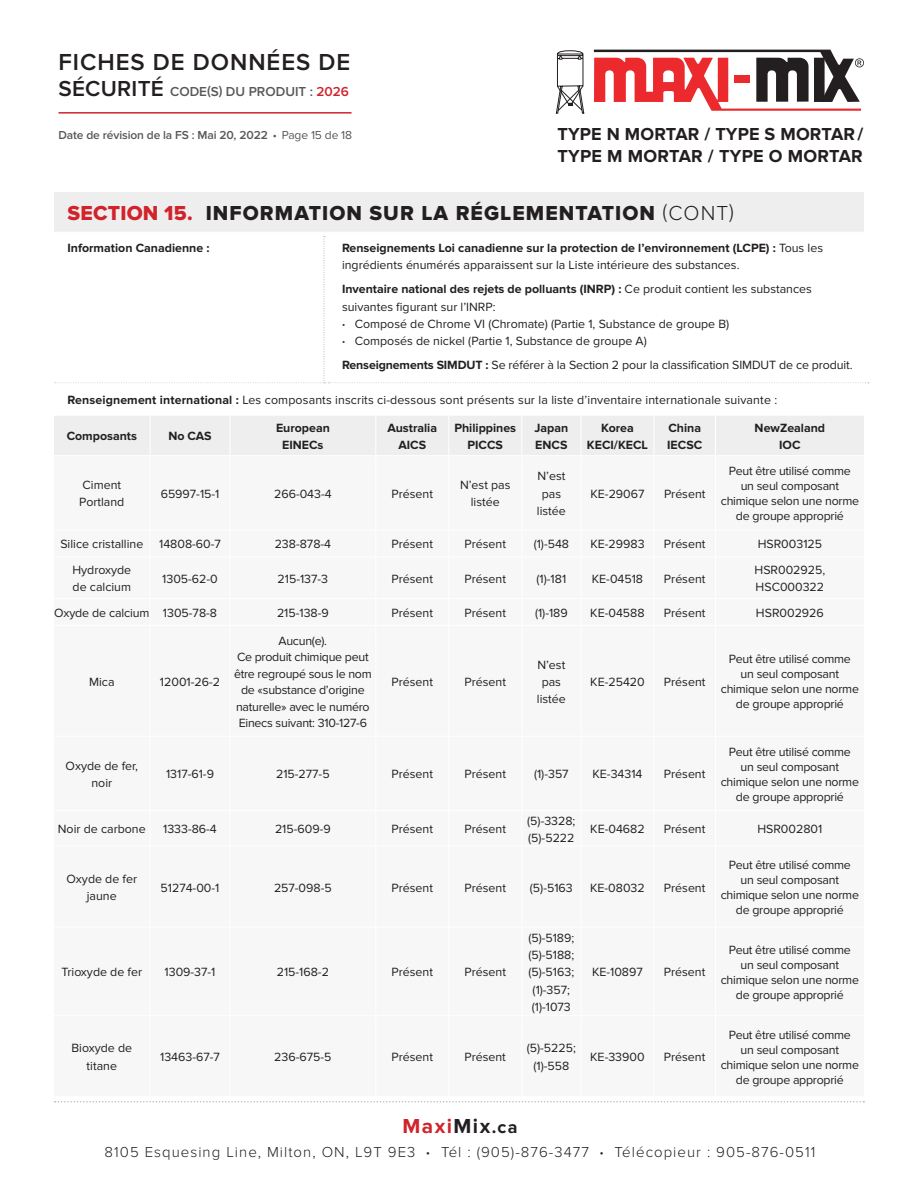
<style>
.page{position:relative;width:918px;height:1188px;background:#fff}
.page>*{position:absolute;margin:0;border:0;box-sizing:border-box;transform-origin:0 0}
.t1{font:600 24px "Proxima Nova";letter-spacing:.04em;color:#231f20}
.t2{font:21px "Proxima Nova Extrabld";letter-spacing:.05em;color:#231f20}
.t3{font:700 21px "Proxima Nova";letter-spacing:.07em;color:#d1232a}
.t4{font:700 18px/21.6px "Proxima Nova";letter-spacing:.01em;color:#231f20}
.t5{font:300 15px "Proxima Nova";letter-spacing:.07em;color:#231f20}
.t6{font:600 13.5px "Proxima Nova";color:#57585a}
.t7{font:12.3px/17.2px "Proxima Nova";color:#231f20;text-align:center}
.t8{font:12.3px/15px "Proxima Nova";letter-spacing:-.02em;color:#231f20;text-align:center}
.t9{font:700 12.3px/16.5px "Proxima Nova";color:#231f20;text-align:center}
.t10{font:600 12px "Proxima Nova";letter-spacing:-.01em;color:#57585a}
.s1{font-size:22.5px;color:#231f20}
.s2{color:#d1232a}
.s3{font-weight:900}
.s4{font-weight:400}
.s5{font-family:"Proxima Nova";font-weight:300}
.s6{font-weight:700}
.s7{font-family:"Ba Ross Sans";font-weight:700}
.s8{color:#231f20}
.s9{font-size:18px;color:#231f20}
</style>
<div class="page">
<div style="left:54px;top:192px;width:810px;height:40px;background:#eeeeef"></div>
<svg style="left:54px;top:236px;width:815px;height:147px"></svg>
<div style="left:54px;top:416px;width:810px;height:39px;background:#eeeeef"></div>
<hr style="left:150px;top:416px;width:1px;height:39px;background:#fff">
<hr style="left:375px;top:416px;width:1px;height:39px;background:#fff">
<hr style="left:230px;top:416px;width:1px;height:39px;background:#fff">
<hr style="left:521px;top:416px;width:1px;height:39px;background:#fff">
<hr style="left:581px;top:416px;width:1px;height:39px;background:#fff">
<hr style="left:654px;top:416px;width:1px;height:39px;background:#fff">
<hr style="left:715px;top:416px;width:1px;height:39px;background:#fff">
<hr style="left:448px;top:416px;width:1px;height:39px;background:#fff">
<svg style="left:55px;top:1101px;width:809px;height:1px"></svg>
<svg style="left:594px;top:50px;width:270px;height:61px"></svg>
<svg style="left:556px;top:50px;width:29px;height:64px"></svg>
<hr style="left:58px;top:112px;width:294px;height:2px;background:#d1232a">
<h1 class="t1" style="left:58px;top:48px;width:293px">FICHES DE DONNÉES DE</h1>
<p class="t6" style="left:59px;top:83px;width:292px"><span class="s1">SÉCURITÉ</span> CODE(S) DU PRODUIT : <span class="s2">2026</span></p>
<p class="t10" style="left:58px;top:128px;width:295px">Date de révision de la FS : Mai 20, 2022 <span class="s3">∙</span> <span class="s4">Page 15 de 18</span></p>
<h3 class="t4" style="left:557px;top:124px;width:308px">TYPE N MORTAR / TYPE S MORTAR /<br>TYPE M MORTAR / TYPE O MORTAR</h3>
<h2 class="t2" style="left:68px;top:201px;width:668px"><span class="s2">SECTION 15.</span> INFORMATION SUR LA RÉGLEMENTATION <span class="s5">(CONT)</span></h2>
<p class="t9" style="left:68px;top:240px;width:143px">Information Canadienne :</p>
<p class="t7" style="left:342px;top:240px;width:483px;text-align:left"><span class="s6">Renseignements Loi canadienne sur la protection de l’environnement (LCPE) :</span> Tous les ingrédients énumérés apparaissent sur la Liste intérieure des substances.</p>
<p class="t7" style="left:342px;top:281px;width:471px;text-align:left"><span class="s6">Inventaire national des rejets de polluants (INRP) :</span> Ce produit contient les substances suivantes figurant sur l’INRP:<br><span class="s7">∙</span> Composé de Chrome VI (Chromate) (Partie 1, Substance de groupe B)<br><span class="s7">∙</span> Composés de nickel (Partie 1, Substance de groupe A)</p>
<p class="t7" style="left:342px;top:357px;width:512px"><span class="s6">Renseignements SIMDUT :</span> Se référer à la Section 2 pour la classification SIMDUT de ce produit.</p>
<p class="t7" style="left:68px;top:392px;width:711px"><span class="s6">Renseignement international :</span> Les composants inscrits ci-dessous sont présents sur la liste d’inventaire internationale suivante :</p>
<p class="t9" style="left:67px;top:428px;width:72px">Composants</p>
<p class="t9" style="left:169px;top:428px;width:44px">No CAS</p>
<p class="t9" style="left:276px;top:420px;width:55px">European<br>EINECs</p>
<p class="t9" style="left:387px;top:420px;width:51px">Australia<br>AICS</p>
<p class="t9" style="left:454px;top:420px;width:63px">Philippines<br>PICCS</p>
<p class="t9" style="left:534px;top:420px;width:35px;text-align:left">Japan<br>ENCS</p>
<p class="t9" style="left:587px;top:420px;width:63px">Korea<br>KECI/KECL</p>
<p class="t9" style="left:667px;top:420px;width:37px;text-align:left">China<br>IECSC</p>
<p class="t9" style="left:755px;top:420px;width:72px">NewZealand<br>IOC</p>
<p class="t7" style="left:79px;top:477px;width:47px;text-align:left">Ciment<br>Portland</p>
<p class="t7" style="left:161px;top:485px;width:60px">65997-15-1</p>
<p class="t7" style="left:274px;top:485px;width:59px">266-043-4</p>
<p class="t7" style="left:392px;top:485px;width:43px">Présent</p>
<p class="t7" style="left:460px;top:477px;width:52px">N’est pas listée</p>
<p class="t7" style="left:537px;top:468px;width:30px">N’est pas listée</p>
<p class="t8" style="left:721px;top:464px;width:140px">Peut être utilisé comme un seul composant chimique selon une norme de groupe approprié</p>
<p class="t7" style="left:591px;top:485px;width:56px">KE-29067</p>
<p class="t7" style="left:664px;top:485px;width:43px">Présent</p>
<p class="t7" style="left:60px;top:536px;width:84px">Silice cristalline</p>
<p class="t7" style="left:159px;top:536px;width:63px">14808-60-7</p>
<p class="t7" style="left:275px;top:536px;width:58px">238-878-4</p>
<p class="t7" style="left:392px;top:536px;width:43px">Présent</p>
<p class="t7" style="left:465px;top:536px;width:43px">Présent</p>
<p class="t7" style="left:534px;top:536px;width:37px">(1)-548</p>
<p class="t7" style="left:590px;top:536px;width:56px">KE-29983</p>
<p class="t7" style="left:664px;top:536px;width:43px">Présent</p>
<p class="t7" style="left:758px;top:536px;width:66px">HSR003125</p>
<p class="t7" style="left:72px;top:561px;width:60px;text-align:left">Hydroxyde de calcium</p>
<p class="t7" style="left:162px;top:570px;width:57px">1305-62-0</p>
<p class="t7" style="left:278px;top:570px;width:52px">215-137-3</p>
<p class="t7" style="left:392px;top:570px;width:43px">Présent</p>
<p class="t7" style="left:465px;top:570px;width:43px">Présent</p>
<p class="t7" style="left:537px;top:570px;width:31px">(1)-181</p>
<p class="t7" style="left:592px;top:570px;width:53px">KE-04518</p>
<p class="t7" style="left:664px;top:570px;width:43px">Présent</p>
<p class="t7" style="left:755px;top:561px;width:72px;text-align:left">HSR002925,<br>HSC000322</p>
<p class="t7" style="left:54px;top:604px;width:164px">Oxyde de calcium 1305-78-8</p>
<p class="t7" style="left:277px;top:604px;width:53px">215-138-9</p>
<p class="t7" style="left:392px;top:604px;width:43px">Présent</p>
<p class="t7" style="left:465px;top:604px;width:43px">Présent</p>
<p class="t7" style="left:535px;top:604px;width:34px">(1)-189</p>
<p class="t7" style="left:590px;top:604px;width:56px">KE-04588</p>
<p class="t7" style="left:664px;top:604px;width:43px">Présent</p>
<p class="t7" style="left:756px;top:604px;width:69px">HSR002926</p>
<p class="t7" style="left:89px;top:673px;width:27px">Mica</p>
<p class="t7" style="left:160px;top:673px;width:62px">12001-26-2</p>
<p class="t8" style="left:234px;top:632px;width:139px;line-height:16.5px">Aucun(e).<br>Ce produit chimique peut être regroupé sous le nom de «substance d’origine naturelle» avec le numéro<br>Einecs suivant: 310-127-6</p>
<p class="t7" style="left:392px;top:673px;width:43px">Présent</p>
<p class="t7" style="left:465px;top:673px;width:43px">Présent</p>
<p class="t7" style="left:537px;top:656px;width:30px">N’est pas listée</p>
<p class="t7" style="left:590px;top:673px;width:56px">KE-25420</p>
<p class="t7" style="left:664px;top:673px;width:43px">Présent</p>
<p class="t7" style="left:66px;top:757px;width:74px">Oxyde de fer, noir</p>
<p class="t7" style="left:166px;top:766px;width:49px">1317-61-9</p>
<p class="t7" style="left:276px;top:766px;width:55px">215-277-5</p>
<p class="t7" style="left:392px;top:766px;width:43px">Présent</p>
<p class="t7" style="left:465px;top:766px;width:43px">Présent</p>
<p class="t7" style="left:534px;top:766px;width:36px">(1)-357</p>
<p class="t7" style="left:592px;top:766px;width:51px">KE-34314</p>
<p class="t7" style="left:664px;top:766px;width:43px">Présent</p>
<p class="t8" style="left:721px;top:652px;width:140px">Peut être utilisé comme un seul composant chimique selon une norme de groupe approprié</p>
<p class="t8" style="left:721px;top:744px;width:140px">Peut être utilisé comme un seul composant chimique selon une norme de groupe approprié</p>
<p class="t7" style="left:58px;top:821px;width:89px">Noir de carbone</p>
<p class="t7" style="left:163px;top:821px;width:55px">1333-86-4</p>
<p class="t7" style="left:275px;top:821px;width:57px">215-609-9</p>
<p class="t7" style="left:392px;top:821px;width:43px">Présent</p>
<p class="t7" style="left:465px;top:821px;width:43px">Présent</p>
<p class="t7" style="left:527px;top:812px;width:50px;text-align:left">(5)-3328; (5)-5222</p>
<p class="t7" style="left:590px;top:821px;width:56px">KE-04682</p>
<p class="t7" style="left:664px;top:821px;width:43px">Présent</p>
<p class="t7" style="left:757px;top:821px;width:66px">HSR002801</p>
<p class="t7" style="left:66px;top:870px;width:72px">Oxyde de fer jaune</p>
<p class="t7" style="left:161px;top:879px;width:60px">51274-00-1</p>
<p class="t7" style="left:274px;top:879px;width:59px">257-098-5</p>
<p class="t7" style="left:392px;top:879px;width:43px">Présent</p>
<p class="t7" style="left:464px;top:879px;width:43px">Présent</p>
<p class="t7" style="left:530px;top:879px;width:44px">(5)-5163</p>
<p class="t7" style="left:590px;top:879px;width:56px">KE-08032</p>
<p class="t7" style="left:664px;top:879px;width:43px">Présent</p>
<p class="t8" style="left:721px;top:858px;width:140px">Peut être utilisé comme un seul composant chimique selon une norme de groupe approprié</p>
<p class="t7" style="left:61px;top:964px;width:82px">Trioxyde de fer</p>
<p class="t7" style="left:165px;top:964px;width:52px">1309-37-1</p>
<p class="t7" style="left:277px;top:964px;width:54px">215-168-2</p>
<p class="t7" style="left:392px;top:964px;width:43px">Présent</p>
<p class="t7" style="left:464px;top:964px;width:43px">Présent</p>
<p class="t7" style="left:528px;top:929px;width:47px">(5)-5189; (5)-5188; (5)-5163; (1)-357; (1)-1073</p>
<p class="t7" style="left:592px;top:964px;width:52px">KE-10897</p>
<p class="t7" style="left:664px;top:964px;width:43px">Présent</p>
<p class="t7" style="left:71px;top:1040px;width:62px">Bioxyde de titane</p>
<p class="t7" style="left:160px;top:1049px;width:61px">13463-67-7</p>
<p class="t7" style="left:274px;top:1049px;width:59px">236-675-5</p>
<p class="t7" style="left:391px;top:1049px;width:43px">Présent</p>
<p class="t7" style="left:464px;top:1049px;width:43px">Présent</p>
<p class="t7" style="left:527px;top:1040px;width:51px">(5)-5225; (1)-558</p>
<p class="t7" style="left:590px;top:1049px;width:56px">KE-33900</p>
<p class="t7" style="left:664px;top:1049px;width:43px">Présent</p>
<p class="t8" style="left:721px;top:942px;width:140px">Peut être utilisé comme un seul composant chimique selon une norme de groupe approprié</p>
<p class="t8" style="left:721px;top:1027px;width:140px">Peut être utilisé comme un seul composant chimique selon une norme de groupe approprié</p>
<h2 class="t3" style="left:402px;top:1114px;width:117px">Maxi<span class="s8">Mix</span><span class="s9">.ca</span></h2>
<p class="t5" style="left:105px;top:1143px;width:712px">8105 Esquesing Line, Milton, ON, L9T 9E3 <span class="s7">∙</span> Tél : (905)-876-3477 <span class="s7">∙</span> Télécopieur : 905-876-0511</p>
</div>
